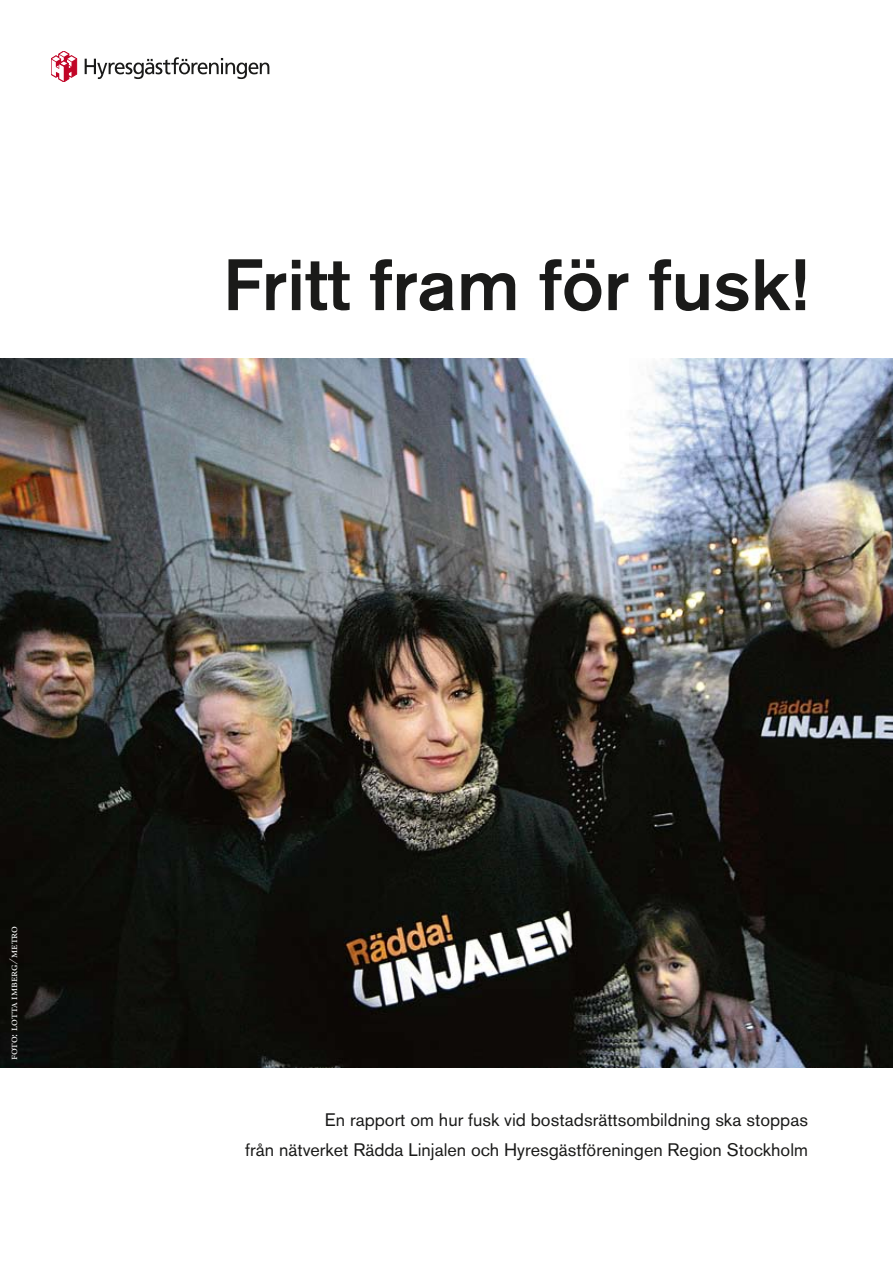
<style>
.page{position:relative;width:893px;height:1263px;background:#fff}
.page>*{position:absolute;margin:0;border:0;box-sizing:border-box;transform-origin:0 0}
.t1{font:500 72px "Akzidenz Grotesk BE";color:#1a1a19}
.t2{font:18px/30px "Akzidenz Grotesk BE";color:#1a1a19;text-align:right}
.t3{font:12px "Adobe Garamond Exp";color:#fff}
</style>
<div class="page">
<svg style="left:85px;top:57px;width:184px;height:22px"></svg>
<svg style="left:51px;top:51px;width:26px;height:31px"></svg>
<img style="left:0;top:359px;width:893px;height:709px">
<h1 class="t1" style="left:223px;top:241px;width:587px">Fritt fram för fusk!</h1>
<p class="t3" style="left:9px;top:1060px;width:136px;rotate:-90deg">foto: lotta imberg /metro</p>
<p class="t2" style="left:245px;top:1105px;width:564px">En rapport om hur fusk vid bostadsrättsombildning ska stoppas<br>från nätverket Rädda Linjalen och Hyresgästföreningen Region Stockholm</p>
</div>
